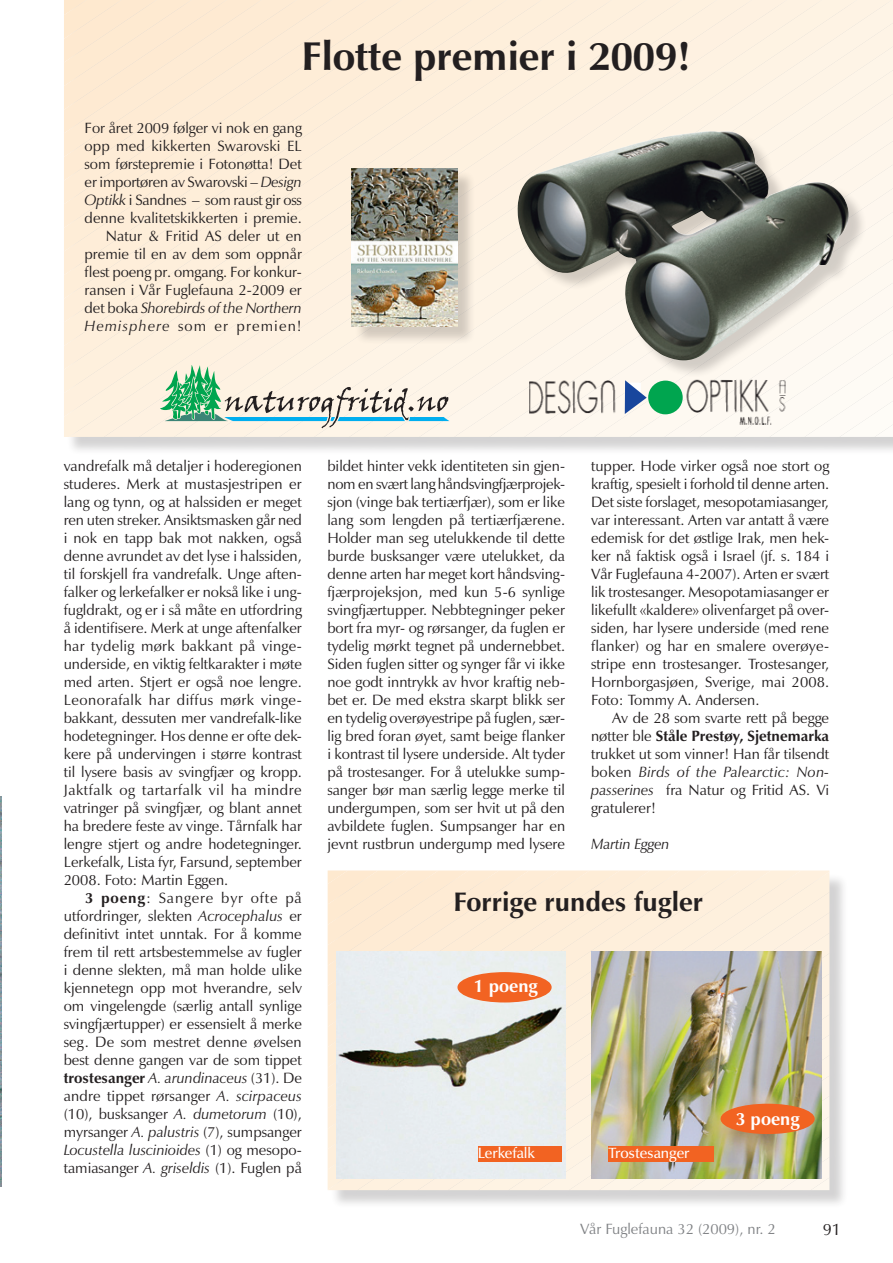
<style>
.page{position:relative;width:893px;height:1263px;background:#fff}
.page>*{position:absolute;margin:0;border:0;box-sizing:border-box;transform-origin:0 0}
.t1{font:700 40.5px "Zapf Humanist 601 BT";color:#231f20}
.t2{font:700 27px "Zapf Humanist 601 BT";color:#231f20}
.t3{font:700 18px "Zapf Humanist 601 BT";color:#fff}
.t4{font:16.5px "Zapf Humanist 601 BT";color:#231f20}
.t5{font:15px/18px "Zapf Humanist 601 BT";color:#231f20;text-align:justify}
.t6{font:15px "Zapf Humanist 601 BT";color:#808285}
.t7{font:600 15px "Zapf Humanist 601 BT";color:#fff}
.t8{font:italic 15px "Zapf Humanist 601 BT";letter-spacing:-.015em;color:#231f20}
.s1{font-style:italic}
.s2{font-weight:700}
</style>
<div class="page">
<img style="left:0;top:796px;width:2px;height:390px">
<div style="left:330px;top:873px;width:518px;height:336px;background:#231f20;opacity:.2"></div>
<svg style="left:328px;top:870px;width:501px;height:320px;background:#fdecd7"></svg>
<div style="left:357px;top:872px;width:472px;height:318px;background:#feecd6"></div>
<div style="left:388px;top:892px;width:441px;height:298px;background:#feedd8"></div>
<div style="left:418px;top:912px;width:411px;height:278px;background:#feefdb"></div>
<div style="left:448px;top:933px;width:381px;height:20px;background:#feefdb"></div>
<svg style="left:486px;top:1035px;width:343px;height:155px;background:#fbf1e3"></svg>
<img style="left:591px;top:951px;width:231px;height:227px">
<img style="left:336px;top:951px;width:230px;height:227px">
<div style="left:66px;top:0;width:827px;height:455px;background:#231f20;opacity:.2"></div>
<div style="left:69px;top:0;width:35px;height:437px;background:#feecd7"></div>
<div style="left:104px;top:0;width:35px;height:437px;background:#feedd8"></div>
<svg style="left:139px;top:0;width:35px;height:437px;background:#fdecd7"></svg>
<div style="left:174px;top:0;width:35px;height:283px;background:#feecd6"></div>
<div style="left:209px;top:0;width:35px;height:283px;background:#feedd7"></div>
<svg style="left:244px;top:0;width:649px;height:283px;background:#fdeeda"></svg>
<svg style="left:279px;top:23px;width:614px;height:260px;background:#fdeedc"></svg>
<svg style="left:314px;top:47px;width:579px;height:236px;background:#fdefdd"></svg>
<svg style="left:349px;top:70px;width:544px;height:213px;background:#fbeedd"></svg>
<div style="left:384px;top:94px;width:509px;height:74px;background:#fef1e0"></div>
<div style="left:419px;top:117px;width:474px;height:51px;background:#fef1e1"></div>
<svg style="left:454px;top:141px;width:439px;height:142px;background:#fdf1e2"></svg>
<svg style="left:489px;top:165px;width:404px;height:118px;fill:#fef4e6"></svg>
<div style="left:478px;top:1146px;width:83px;height:15px;background:#f26322"></div>
<div style="left:608px;top:1146px;width:106px;height:15px;background:#f26322"></div>
<div style="left:520px;top:133px;width:347px;height:245px;background:#231f20;opacity:.2"></div>
<img style="left:517px;top:131px;width:332px;height:152px">
<svg style="left:160px;top:283px;width:733px;height:154px"></svg>
<div style="left:458px;top:973px;width:93px;height:29px;background:#f26322;border-radius:50%"></div>
<div style="left:457px;top:972px;width:95px;height:30px;border:2px solid #f26322;border-radius:50%"></div>
<div style="left:721px;top:1104px;width:93px;height:29px;background:#f26322;border-radius:50%"></div>
<div style="left:721px;top:1104px;width:94px;height:30px;border:2px solid #f26322;border-radius:50%"></div>
<div style="left:354px;top:170px;width:122px;height:175px;background:#231f20;opacity:.2"></div>
<img style="left:352px;top:168px;width:105px;height:158px">
<h1 class="t1" style="left:302px;top:31px;width:390px">Flotte premier i 2009!</h1>
<p class="t5" style="left:85px;top:119px;width:219px;text-align:right">For året 2009 følger vi nok en gang opp med kikkerten Swarovski EL som førstepremie i Fotonøtta! Det er importøren av Swarovski – <span class="s1">Design<br>Optikk</span> i Sandnes – som raust gir oss denne kvalitetskikkerten i premie.<br>Natur &amp; Fritid AS deler ut en premie til en av dem som oppnår flest poeng pr. omgang. For konkur&shy;ransen i Vår Fuglefauna 2-2009 er det boka <span class="s1">Shorebirds of the Northern<br>Hemisphere</span> som er premien!</p>
<p class="t5" style="left:64px;top:457px;width:240px">vandrefalk må detaljer i hoderegionen studeres. Merk at mustasjestripen er lang og tynn, og at halssiden er meget ren uten streker. Ansiktsmasken går ned i nok en tapp bak mot nakken, også denne avrundet av det lyse i halssiden, til forskjell fra vandrefalk. Unge aften&shy;falker og lerkefalker er nokså like i ung&shy;fugldrakt, og er i så måte en utfordring å identifisere. Merk at unge aftenfalker har tydelig mørk bakkant på vinge&shy;underside, en viktig feltkarakter i møte med arten. Stjert er også noe lengre.<br>Leonorafalk har diffus mørk vinge&shy;bakkant, dessuten mer vandrefalk-like hodetegninger. Hos denne er ofte dek&shy;kere på undervingen i større kontrast til lysere basis av svingfjær og kropp.<br>Jaktfalk og tartarfalk vil ha mindre vatringer på svingfjær, og blant annet ha bredere feste av vinge. Tårnfalk har lengre stjert og andre hodetegninger.<br>Lerkefalk, Lista fyr, Farsund, september 2008. Foto: Martin Eggen.</p>
<p class="t5" style="left:64px;top:889px;width:240px;text-indent:21px"><span class="s2">3 poeng</span>: Sangere byr ofte på utfordringer, slekten <span class="s1">Acrocephalus</span> er definitivt intet unntak. For å komme frem til rett artsbestemmelse av fugler i denne slekten, må man holde ulike kjennetegn opp mot hverandre, selv om vingelengde (særlig antall synlige svingfjærtupper) er essensielt å merke seg. De som mestret denne øvelsen best denne gangen var de som tippet <span class="s2">trostesanger</span> <span class="s1">A. arundinaceus</span> (31). De andre tippet rørsanger <span class="s1">A. scirpaceus </span>(10), busksanger <span class="s1">A. dumetorum</span> (10), myrsanger <span class="s1">A. palustris</span> (7), sumpsanger <span class="s1">Locustella luscinioides</span> (1) og mesopo&shy;tamiasanger <span class="s1">A. griseldis</span> (1). Fuglen på</p>
<p class="t5" style="left:327px;top:457px;width:239px">bildet hinter vekk identiteten sin gjen&shy;nom en svært lang håndsvingfjærprojek&shy;sjon (vinge bak tertiærfjær), som er like lang som lengden på tertiærfjærene.<br>Holder man seg utelukkende til dette burde busksanger være utelukket, da denne arten har meget kort håndsving&shy;fjærprojeksjon, med kun 5-6 synlige svingfjærtupper. Nebbtegninger peker bort fra myr- og rørsanger, da fuglen er tydelig mørkt tegnet på undernebbet.<br>Siden fuglen sitter og synger får vi ikke noe godt inntrykk av hvor kraftig neb&shy;bet er. De med ekstra skarpt blikk ser en tydelig overøyestripe på fuglen, sær&shy;lig bred foran øyet, samt beige flanker i kontrast til lysere underside. Alt tyder på trostesanger. For å utelukke sump&shy;sanger bør man særlig legge merke til undergumpen, som ser hvit ut på den avbildete fuglen. Sumpsanger har en jevnt rustbrun undergump med lysere</p>
<p class="t5" style="left:591px;top:457px;width:240px">tupper. Hode virker også noe stort og kraftig, spesielt i forhold til denne arten.<br>Det siste forslaget, mesopotamiasanger, var interessant. Arten var antatt å være edemisk for det østlige Irak, men hek&shy;ker nå faktisk også i Israel (jf. s. 184 i Vår Fuglefauna 4-2007). Arten er svært lik trostesanger. Mesopotamiasanger er likefullt «kaldere» olivenfarget på over&shy;siden, har lysere underside (med rene flanker) og har en smalere overøye&shy;stripe enn trostesanger. Trostesanger, Hornborgasjøen, Sverige, mai 2008.<br>Foto: Tommy A. Andersen.</p>
<p class="t5" style="left:591px;top:709px;width:240px;text-indent:21px">Av de 28 som svarte rett på begge nøtter ble <span class="s2">Ståle Prestøy, Sjetnemarka </span>trukket ut som vinner! Han får tilsendt boken <span class="s1">Birds of the Palearctic: Non&shy;passerines</span> fra Natur og Fritid AS. Vi gratulerer!</p>
<p class="t8" style="left:591px;top:834px;width:80px">Martin Eggen</p>
<h2 class="t2" style="left:454px;top:885px;width:251px">Forrige rundes fugler</h2>
<p class="t3" style="left:474px;top:975px;width:65px">1 poeng</p>
<p class="t7" style="left:478px;top:1143px;width:59px">Lerkefalk</p>
<p class="t7" style="left:608px;top:1143px;width:83px">Trostesanger</p>
<p class="t3" style="left:736px;top:1107px;width:65px">3 poeng</p>
<p class="t6" style="left:580px;top:1219px;width:197px">Vår Fuglefauna 32 (2009), nr. 2</p>
<p class="t4" style="left:823px;top:1219px;width:20px">91</p>
</div>
